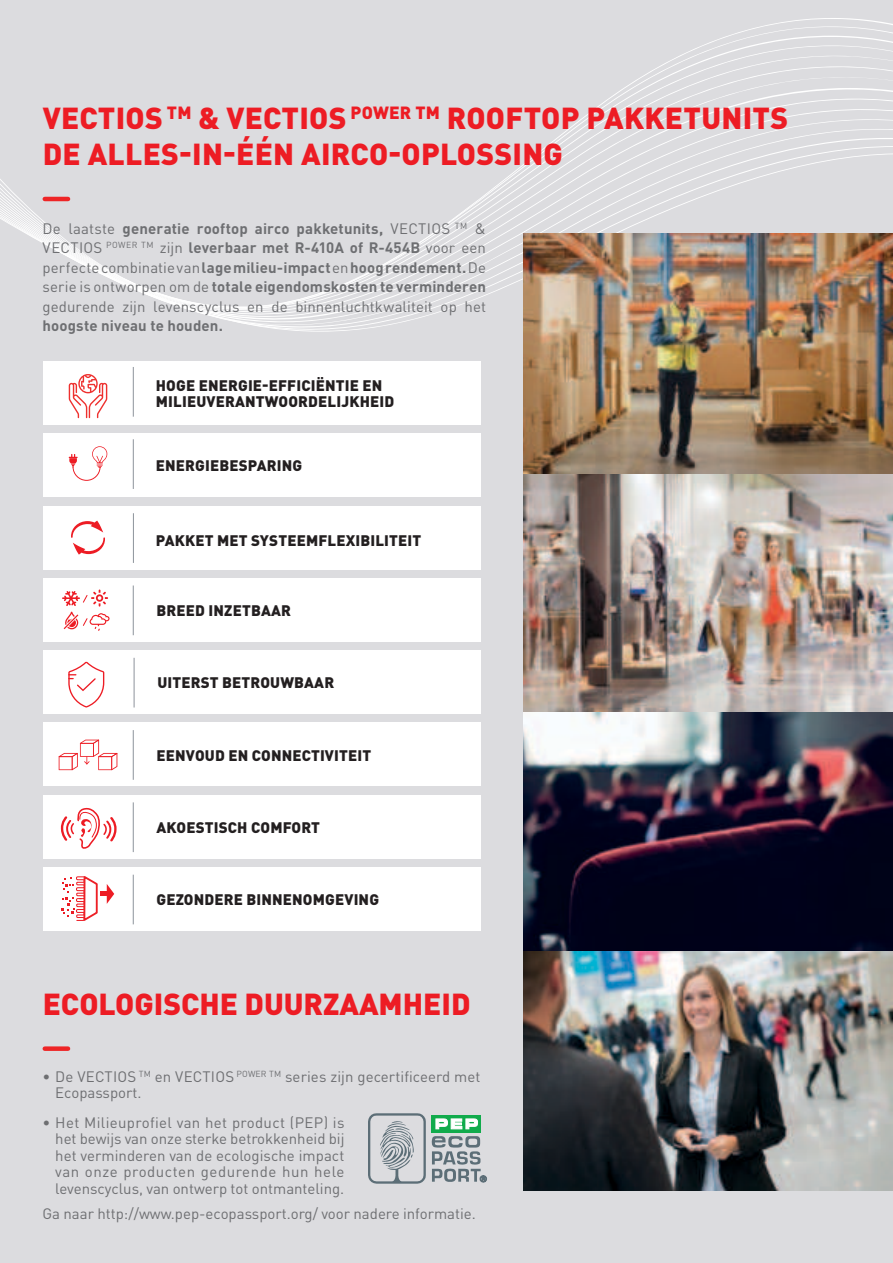
<style>
.page{position:relative;width:893px;height:1263px;background:#dcdcdf}
.page>*{position:absolute;margin:0;border:0;box-sizing:border-box;transform-origin:0 0}
.t1{font:900 30px/36px "DIN Pro";letter-spacing:.01em;color:#ed1c24}
.t2{font:900 15.15px/15.8px "DIN Pro";letter-spacing:.01em;color:#231f20}
.t3{font:15px/16.5px "DIN Pro";color:#6e6f72;text-align:justify}
.t4{font:700 15px "DIN Pro";letter-spacing:.01em;color:#6e6f72}
.s1{font-weight:700}
</style>
<div class="page">
<svg style="left:0;top:18px;width:893px;height:304px"></svg>
<img style="left:523px;top:234px;width:370px;height:957px">
<div style="left:43px;top:650px;width:437px;height:64px;background:#fff"></div>
<hr style="left:134px;top:658px;width:1px;height:49px;background:#8d939b">
<hr style="left:45px;top:197px;width:23px;height:4px;background:#ee2526">
<div style="left:43px;top:722px;width:437px;height:64px;background:#fff"></div>
<div style="left:43px;top:795px;width:437px;height:64px;background:#fff"></div>
<div style="left:43px;top:867px;width:437px;height:64px;background:#fff"></div>
<hr style="left:133px;top:730px;width:1px;height:50px;background:#8d939b">
<hr style="left:133px;top:802px;width:1px;height:50px;background:#8d939b">
<hr style="left:133px;top:875px;width:1px;height:49px;background:#8d939b">
<svg style="left:59px;top:740px;width:58px;height:30px"></svg>
<svg style="left:62px;top:807px;width:54px;height:42px"></svg>
<svg style="left:62px;top:876px;width:52px;height:45px"></svg>
<div style="left:43px;top:433px;width:437px;height:64px;background:#fff"></div>
<div style="left:43px;top:361px;width:437px;height:64px;background:#fff"></div>
<hr style="left:133px;top:439px;width:1px;height:50px;background:#8d939b">
<hr style="left:133px;top:367px;width:1px;height:50px;background:#8d939b">
<svg style="left:69px;top:446px;width:38px;height:35px"></svg>
<svg style="left:69px;top:374px;width:38px;height:44px"></svg>
<div style="left:43px;top:578px;width:437px;height:64px;background:#fff"></div>
<hr style="left:133px;top:585px;width:1px;height:50px;background:#8d939b">
<svg style="left:62px;top:589px;width:48px;height:42px"></svg>
<svg style="left:68px;top:662px;width:36px;height:45px"></svg>
<div style="left:43px;top:506px;width:437px;height:63px;background:#fff"></div>
<hr style="left:133px;top:513px;width:1px;height:50px;background:#8d939b">
<svg style="left:71px;top:521px;width:34px;height:34px"></svg>
<div style="left:45px;top:1046px;width:23px;height:5px;background:#ee2526"></div>
<div style="left:431px;top:1115px;width:50px;height:17px;background:#11ab4c"></div>
<svg style="left:435px;top:1118px;width:43px;height:11px"></svg>
<svg style="left:368px;top:1113px;width:58px;height:71px"></svg>
<svg style="left:432px;top:1136px;width:55px;height:47px"></svg>
<h1 class="t1" style="left:43px;top:99px;width:747px">VECTIOS <sup>TM</sup> &amp; VECTIOS <sup>POWER</sup> <sup>TM</sup> ROOFTOP PAKKETUNITS<br>DE ALLES-IN-ÉÉN AIRCO-OPLOSSING</h1>
<p class="t3" style="left:43px;top:219px;width:445px;line-height:19.5px">De laatste <span class="s1">generatie rooftop airco pakketunits,</span> VECTIOS <sup>TM</sup> &amp; VECTIOS <sup>POWER</sup> <sup>TM</sup> zijn <span class="s1">leverbaar met R-410A of R-454B</span> voor een perfecte combinatie van <span class="s1">lage milieu-impact</span> en <span class="s1">hoog rendement.</span> De serie is ontworpen om de <span class="s1">totale eigendomskosten te verminderen </span>gedurende zijn levenscyclus en de binnenluchtkwaliteit op het</p>
<p class="t4" style="left:43px;top:320px;width:182px">hoogste niveau te houden.</p>
<p class="t2" style="left:156px;top:377px;width:240px">HOGE ENERGIE-EFFICIËNTIE EN<br>MILIEUVERANTWOORDELIJKHEID</p>
<p class="t2" style="left:156px;top:457px;width:148px">ENERGIEBESPARING</p>
<p class="t2" style="left:156px;top:533px;width:267px">PAKKET MET SYSTEEMFLEXIBILITEIT</p>
<p class="t2" style="left:157px;top:602px;width:136px">BREED INZETBAAR</p>
<p class="t2" style="left:157px;top:675px;width:178px">UITERST BETROUWBAAR</p>
<p class="t2" style="left:157px;top:747px;width:216px">EENVOUD EN CONNECTIVITEIT</p>
<p class="t2" style="left:157px;top:819px;width:165px">AKOESTISCH COMFORT</p>
<p class="t2" style="left:157px;top:891px;width:224px">GEZONDERE BINNENOMGEVING</p>
<h1 class="t1" style="left:43px;top:985px;width:429px">ECOLOGISCHE DUURZAAMHEID</h1>
<p class="t3" style="left:55px;top:1069px;width:427px;text-indent:-13px">• De VECTIOS <sup>TM</sup> en VECTIOS <sup>POWER</sup> <sup>TM</sup> series zijn gecertificeerd met<br>Ecopassport.</p>
<p class="t3" style="left:55px;top:1115px;width:291px;text-indent:-13px">• Het Milieuprofiel van het product (PEP) is het bewijs van onze sterke betrokkenheid bij het verminderen van de ecologische impact van onze producten gedurende hun hele levenscyclus, van ontwerp tot ontmanteling.</p>
<p class="t3" style="left:43px;top:1206px;width:435px">Ga naar http://www.pep-ecopassport.org/ voor nadere informatie.</p>
</div>
